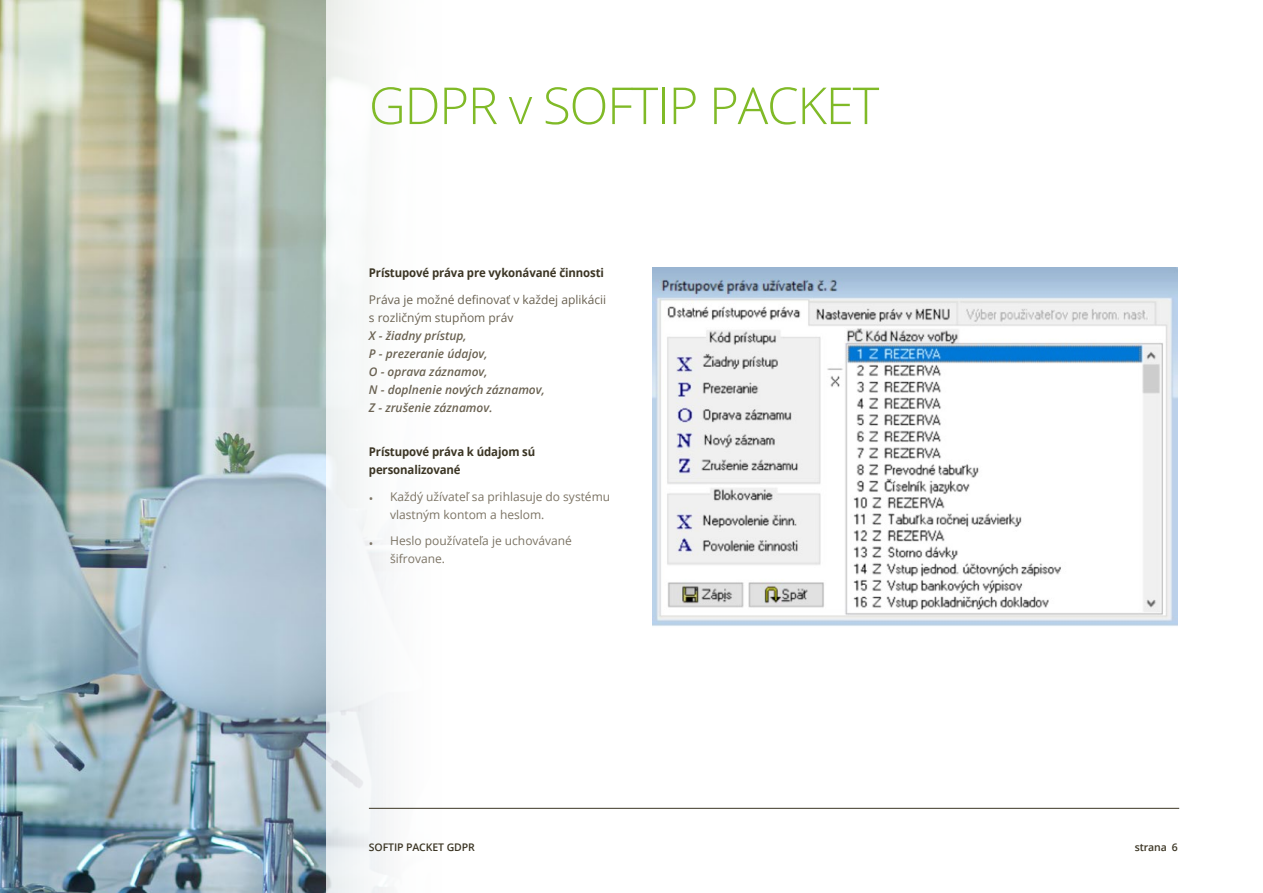
<style>
.page{position:relative;width:1263px;height:893px;background:#fff}
.page>*{position:absolute;margin:0;border:0;box-sizing:border-box;transform-origin:0 0}
.Head_2{font:300 51px "Open Sans";letter-spacing:-.025em;color:#80ba27}
.text{font:italic 600 12px/18px "Open Sans";color:#6a6252}
.t1{font:12px/18px "Open Sans";color:#7c7465}
.nadpis_2{font:700 12px/18px "Open Sans";letter-spacing:-.01em;color:#3b3524;scale:.95 1}
.t2{font:600 10.5px "Open Sans";letter-spacing:-.01em;color:#3b3524}
.s1{font-weight:400;font-style:normal}
</style>
<div class="page">
<img style="left:0;top:0;width:326px;height:893px">
<img style="left:653px;top:268px;width:525px;height:358px">
<hr style="left:369px;top:808px;width:810px;height:1px;background:#3b3524">
<p class="Head_2" style="left:369px;top:71px;width:512px">GDPR v SOFTIP PACKET</p>
<p class="nadpis_2" style="left:369px;top:263px;width:249px">Prístupové práva pre vykonávané činnosti</p>
<p class="text" style="left:369px;top:290px;width:239px"><span class="s1">Práva je možné definovať v každej aplikácii s rozličným stupňom práv<br></span>X - žiadny prístup,<br>P - prezeranie údajov,<br>O - oprava záznamov,<br>N - doplnenie nových záznamov,<br>Z - zrušenie záznamov.</p>
<p class="nadpis_2" style="left:369px;top:443px;width:177px">Prístupové práva k údajom sú personalizované</p>
<p class="t1" style="left:390px;top:487px;width:222px;text-indent:-21px">• Každý užívateľ sa prihlasuje do systému vlastným kontom a heslom.</p>
<p class="t1" style="left:390px;top:532px;width:183px;text-indent:-21px">• Heslo používateľa je uchovávané šifrovane.</p>
<p class="t2" style="left:369px;top:840px;width:107px">SOFTIP PACKET GDPR</p>
<p class="t2" style="left:1135px;top:840px;width:45px">strana 6</p>
</div>
